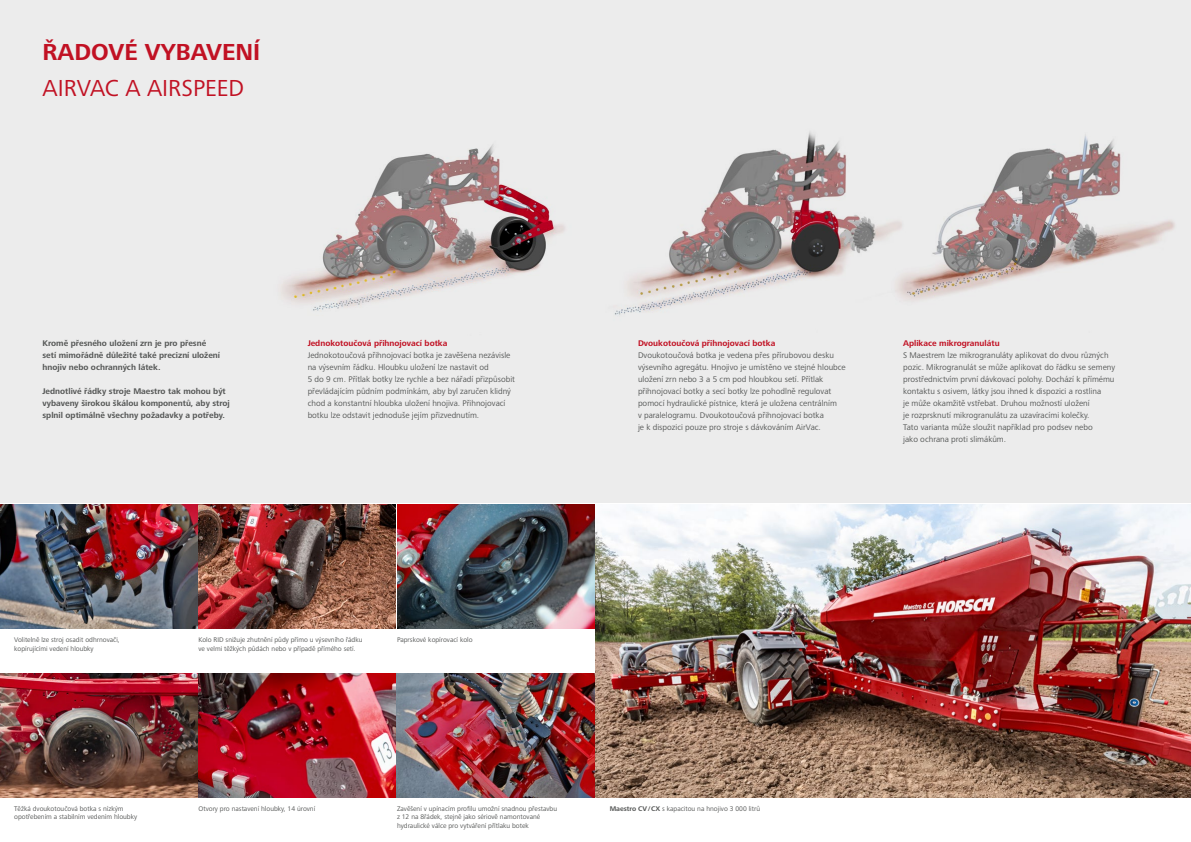
<style>
.page{position:relative;width:1191px;height:842px;background:#fff}
.page>*{position:absolute;margin:0;border:0;box-sizing:border-box;transform-origin:0 0}
.t1{font:24px "Frutiger Next LTW1 G";color:#c11123}
.t2{font:700 24px "Frutiger Next LTW1 G";color:#c11123}
.t3{font:8.5px/12px "Frutiger Next LTW1 G";color:#555756}
.t4{font:700 8.5px/12px "Frutiger Next LTW1 G";color:#555756}
.t5{font:700 8.5px "Frutiger Next LTW1 G";color:#c11123}
.t6{font:7px/8.5px "Frutiger Next LTW1 G";color:#555756}
.s1{font-weight:700}
</style>
<div class="page">
<div style="left:0;top:0;width:1191px;height:503px;background:#ececec"></div>
<img style="left:281px;top:144px;width:284px;height:167px">
<img style="left:614px;top:132px;width:241px;height:183px">
<img style="left:855px;top:135px;width:320px;height:165px">
<img style="left:0;top:673px;width:395px;height:124px">
<img style="left:595px;top:504px;width:596px;height:293px">
<img style="left:397px;top:673px;width:197px;height:124px">
<img style="left:397px;top:504px;width:197px;height:125px">
<img style="left:0;top:504px;width:395px;height:125px">
<h1 class="t2" style="left:43px;top:38px;width:219px">ŘADOVÉ VYBAVENÍ</h1>
<h1 class="t1" style="left:43px;top:74px;width:203px">AIRVAC A AIRSPEED</h1>
<p class="t4" style="left:43px;top:337px;width:179px">Kromě přesného uložení zrn je pro přesné setí mimořádně důležité také precizní uložení hnojiv nebo ochranných látek.</p>
<p class="t4" style="left:43px;top:385px;width:189px">Jednotlivé řádky stroje Maestro tak mohou být vybaveny širokou škálou komponentů, aby stroj splnil optimálně všechny požadavky a potřeby.</p>
<p class="t5" style="left:308px;top:338px;width:141px">Jednokotoučová přihnojovací botka</p>
<p class="t3" style="left:308px;top:349px;width:209px">Jednokotoučová přihnojovací botka je zavěšena nezávisle na výsevním řádku. Hloubku uložení lze nastavit od<br>5 do 9 cm. Přítlak botky lze rychle a bez nářadí přizpůsobit převládajícím půdním podmínkám, aby byl zaručen klidný chod a konstantní hloubka uložení hnojiva. Přihnojovací botku lze odstavit jednoduše jejím přizvednutím.</p>
<p class="t5" style="left:638px;top:338px;width:139px">Dvoukotoučová přihnojovací botka</p>
<p class="t3" style="left:638px;top:349px;width:209px">Dvoukotoučová botka je vedena přes přírubovou desku výsevního agregátu. Hnojivo je umístěno ve stejné hloubce uložení zrn nebo 3 a 5 cm pod hloubkou setí. Přítlak přihnojovací botky a secí botky lze pohodlně regulovat pomocí hydraulické pístnice, která je uložena centrálním<br>v paralelogramu. Dvoukotoučová přihnojovací botka<br>je k dispozici pouze pro stroje s dávkováním AirVac.</p>
<p class="t5" style="left:903px;top:338px;width:98px">Aplikace mikrogranulátu</p>
<p class="t3" style="left:903px;top:349px;width:213px">S Maestrem lze mikrogranuláty aplikovat do dvou různých pozic. Mikrogranulát se může aplikovat do řádku se semeny prostřednictvím první dávkovací polohy. Dochází k přímému kontaktu s osivem, látky jsou ihned k dispozici a rostlina<br>je může okamžitě vstřebat. Druhou možností uložení<br>je rozprsknutí mikrogranulátu za uzavíracími kolečky.<br>Tato varianta může sloužit například pro podsev nebo<br>jako ochrana proti slimákům.</p>
<p class="t6" style="left:198px;top:636px;width:165px">Kolo RID snižuje zhutnění půdy přímo u výsevního řádku ve velmi těžkých půdách nebo v případě přímého setí.</p>
<p class="t6" style="left:14px;top:636px;width:107px">Volitelně lze stroj osadit odhrnovači, kopírujícími vedení hloubky</p>
<p class="t6" style="left:397px;top:636px;width:77px">Paprskové kopírovací kolo</p>
<p class="t6" style="left:14px;top:804px;width:111px">Těžká dvoukotoučová botka s nízkým</p>
<p class="t6" style="left:198px;top:804px;width:118px">Otvory pro nastavení hloubky, 14 úrovní</p>
<p class="t6" style="left:14px;top:813px;width:124px">opotřebením a stabilním vedením hloubky</p>
<p class="t6" style="left:397px;top:804px;width:162px">Zavěšení v upínacím profilu umožní snadnou přestavbu</p>
<p class="t6" style="left:609px;top:804px;width:152px"><span class="s1">Maestro CV/CX</span> s kapacitou na hnojivo 3 000 litrů</p>
<p class="t6" style="left:397px;top:813px;width:145px">z 12 na 8řádek, stejně jako sériově namontované hydraulické válce pro vytváření přítlaku botek</p>
</div>
